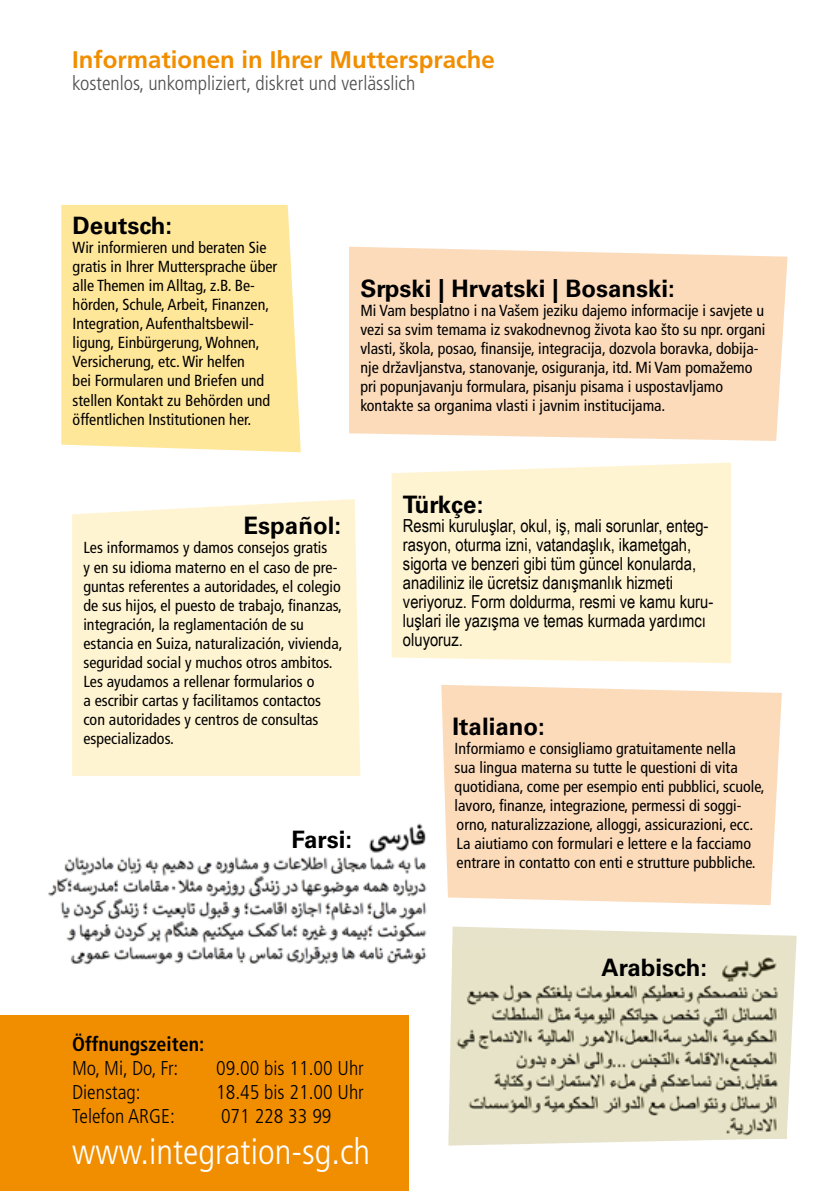
<style>
.page{position:relative;width:840px;height:1191px;background:#fff}
.page>*{position:absolute;margin:0;border:0;box-sizing:border-box;transform-origin:0 0}
.t1{font:300 condensed 36px "Frutiger";color:#fff}
.t2{font:700 24px "Univers";color:#000}
.t3{font:700 24px "Frutiger";color:#f18e00}
.t4{font:300 condensed 20px "Frutiger";color:#000}
.t5{font:300 condensed 20px "Frutiger";color:#4e4e50}
.t6{font:700 condensed 20px "Frutiger";color:#000}
.t7{font:18px/19px "Arial Narrow";color:#000}
.t8{font:condensed 16px/19px "Frutiger";color:#000}
</style>
<div class="page">
<svg style="left:448px;top:926px;width:348px;height:219px;fill:#e7e3ca"></svg>
<img style="left:452px;top:947px;width:334px;height:191px">
<div style="left:0;top:1015px;width:408px;height:176px;background:#f18e00"></div>
<div style="left:61px;top:205px;width:239px;height:247px;background:#ffe79a"></div>
<div style="left:349px;top:247px;width:438px;height:194px;background:#fcdbbb"></div>
<div style="left:391px;top:462px;width:339px;height:201px;background:#fff4d2"></div>
<div style="left:72px;top:499px;width:288px;height:277px;background:#fff4d2"></div>
<div style="left:441px;top:685px;width:340px;height:220px;background:#fcdbbb"></div>
<img style="left:48px;top:823px;width:379px;height:142px">
<h2 class="t3" style="left:72px;top:46px;width:424px">Informationen in Ihrer Muttersprache</h2>
<p class="t5" style="left:72px;top:72px;width:344px">kostenlos, unkompliziert, diskret und verlässlich</p>
<h2 class="t2" style="left:73px;top:212px;width:101px">Deutsch:</h2>
<p class="t8" style="left:73px;top:238px;width:206px">Wir informieren und beraten Sie gratis in Ihrer Muttersprache über alle Themen im Alltag, z.B. Be&shy;hörden, Schule, Arbeit, Finanzen,<br>Integration, Aufenthaltsbewil&shy;ligung, Einbürgerung, Wohnen,<br>Versicherung, etc. Wir helfen<br>bei Formularen und Briefen und stellen Kontakt zu Behörden und öffentlichen Institutionen her.</p>
<h2 class="t2" style="left:360px;top:274px;width:316px">Srpski | Hrvatski | Bosanski:</h2>
<p class="t8" style="left:360px;top:301px;width:406px">Mi Vam besplatno i na Vašem jeziku dajemo informacije i savjete u vezi sa svim temama iz svakodnevnog života kao što su npr. organi vlasti, škola, posao, finansije, integracija, dozvola boravka, dobija&shy;nje državljanstva, stanovanje, osiguranja, itd. Mi Vam pomažemo pri popunjavanju formulara, pisanju pisama i uspostavljamo kontakte sa organima vlasti i javnim institucijama.</p>
<h2 class="t2" style="left:243px;top:512px;width:99px">Español:</h2>
<p class="t8" style="left:83px;top:538px;width:260px">Les informamos y damos consejos gratis<br>y en su idioma materno en el caso de pre&shy;guntas referentes a autoridades, el colegio de sus hijos, el puesto de trabajo, finanzas, integración, la reglamentación de su estancia en Suiza, naturalización, vivienda, seguridad social y muchos otros ambitos.<br>Les ayudamos a rellenar formularios o<br>a escribir cartas y facilitamos contactos con autoridades y centros de consultas especializados.</p>
<h2 class="t2" style="left:291px;top:825px;width:62px">Farsi:</h2>
<h2 class="t2" style="left:403px;top:490px;width:82px">Türkçe:</h2>
<p class="t7" style="left:403px;top:515px;width:312px">Resmi kuruluşlar, okul, iş, mali sorunlar, enteg&shy;rasyon, oturma izni, vatandaşlık, ikametgah, sigorta ve benzeri gibi tüm güncel konularda, anadiliniz ile ücretsiz danışmanlık hizmeti veriyoruz. Form doldurma, resmi ve kamu kuru&shy;luşlari ile yazışma ve temas kurmada yardımcı oluyoruz.</p>
<h2 class="t2" style="left:452px;top:712px;width:94px">Italiano:</h2>
<p class="t8" style="left:454px;top:739px;width:311px">Informiamo e consigliamo gratuitamente nella<br>sua lingua materna su tutte le questioni di vita quotidiana, come per esempio enti pubblici, scuole, lavoro, finanze, integrazione, permessi di soggi&shy;orno, naturalizzazione, alloggi, assicurazioni, ecc.<br>La aiutiamo con formulari e lettere e la facciamo entrare in contatto con enti e strutture pubbliche.</p>
<h2 class="t2" style="left:601px;top:953px;width:107px">Arabisch:</h2>
<p class="t6" style="left:72px;top:1032px;width:134px">Öffnungszeiten:</p>
<p class="t4" style="left:72px;top:1057px;width:108px">Mo, Mi, Do, Fr:</p>
<p class="t4" style="left:216px;top:1057px;width:149px">09.00 bis 11.00 Uhr</p>
<p class="t4" style="left:72px;top:1081px;width:70px">Dienstag:</p>
<p class="t4" style="left:216px;top:1081px;width:149px">18.45 bis 21.00 Uhr</p>
<p class="t4" style="left:72px;top:1105px;width:104px">Telefon ARGE:</p>
<p class="t4" style="left:221px;top:1105px;width:112px">071 228 33 99</p>
<h1 class="t1" style="left:72px;top:1130px;width:299px">www.integration-sg.ch</h1>
</div>
